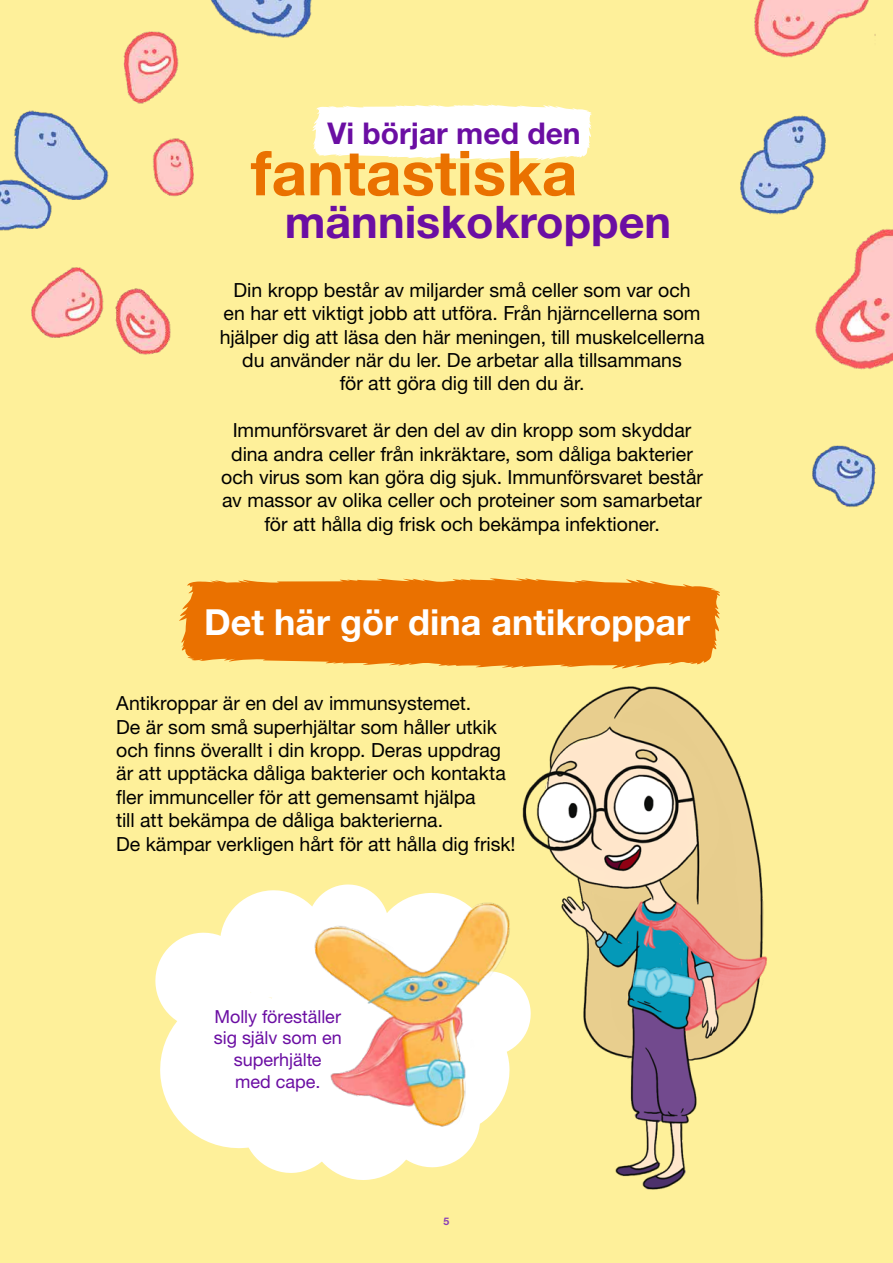
<style>
.page{position:relative;width:893px;height:1263px;background:#fef09a}
.page>*{position:absolute;margin:0;border:0;box-sizing:border-box;transform-origin:0 0}
.t1{font:700 62.1px "Helvetica Neue LT Std";color:#ea7100}
.t2{font:700 45px "Helvetica Neue LT Std";color:#6b0ea3}
.t3{font:700 36px "Helvetica Neue LT Std";color:#fff}
.t4{font:700 30px "Helvetica Neue LT Std";color:#6b0ea3}
.t5{font:19.5px/23.4px "Helvetica Neue LT Std";letter-spacing:-.005em;color:#000;text-align:center}
.t6{font:18px/21.6px "Helvetica Neue LT Std";letter-spacing:-.005em;color:#6b0ea3;text-align:center}
.t7{font:700 10.5px "Helvetica Neue LT Std";color:#8a3eb7}
</style>
<div class="page">
<img style="left:0;top:0;width:893px;height:507px">
<svg style="left:312px;top:105px;width:279px;height:55px"></svg>
<svg style="left:179px;top:578px;width:541px;height:90px;fill:#ea7100"></svg>
<svg style="left:155px;top:884px;width:320px;height:296px"></svg>
<img style="left:302px;top:899px;width:214px;height:242px">
<img style="left:516px;top:644px;width:251px;height:546px">
<img style="left:622px;top:962px;width:80px;height:41px">
<h3 class="t4" style="left:327px;top:114px;width:255px">Vi börjar med den</h3>
<h1 class="t1" style="left:251px;top:135px;width:328px">fantastiska</h1>
<h2 class="t2" style="left:285px;top:194px;width:388px">människokroppen</h2>
<p class="t5" style="left:220px;top:278px;width:486px">Din kropp består av miljarder små celler som var och<br>en har ett viktigt jobb att utföra. Från hjärncellerna som hjälper dig att läsa den här meningen, till muskelcellerna du använder när du ler. De arbetar alla tillsammans<br>för att göra dig till den du är.</p>
<p class="t5" style="left:221px;top:418px;width:483px">Immunförsvaret är den del av din kropp som skyddar dina andra celler från inkräktare, som dåliga bakterier och virus som kan göra dig sjuk. Immunförsvaret består av massor av olika celler och proteiner som samarbetar för att hålla dig frisk och bekämpa infektioner.</p>
<h3 class="t3" style="left:204px;top:600px;width:487px">Det här gör dina antikroppar</h3>
<p class="t5" style="left:116px;top:691px;width:401px;text-align:left">Antikroppar är en del av immunsystemet.<br>De är som små superhjältar som håller utkik och finns överallt i din kropp. Deras uppdrag är att upptäcka dåliga bakterier och kontakta fler immunceller för att gemensamt hjälpa<br>till att bekämpa de dåliga bakterierna.<br>De kämpar verkligen hårt för att hålla dig frisk!</p>
<p class="t6" style="left:214px;top:1005px;width:129px">Molly föreställer sig själv som en superhjälte med cape.</p>
<p class="t7" style="left:444px;top:1214px;width:7px">5</p>
</div>
